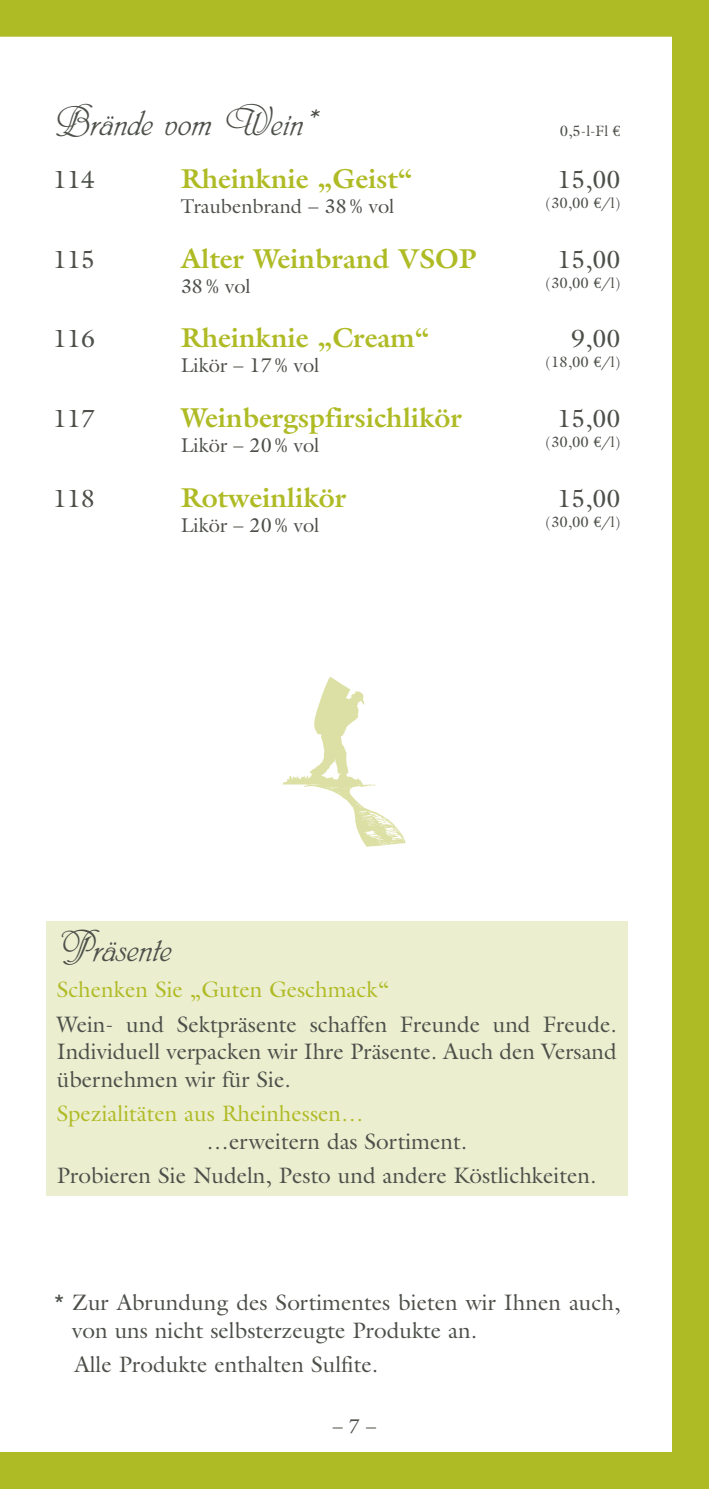
<style>
.page{position:relative;width:709px;height:1489px;background:#fff}
.page>*{position:absolute;margin:0;border:0;box-sizing:border-box;transform-origin:0 0}
.t1{font:40px "Phyllis EF Initials";color:#4c5049}
.t2{font:700 27.5px "Galliard";color:#afbb25}
.t3{font:25px "Galliard";color:#4c5049}
.t4{font:22.5px/27.5px "Galliard";color:#4c5049}
.t5{font:22.5px "Galliard";color:#afbb25}
.t6{font:20px "Galliard";color:#4c5049}
.t7{font:15px "Galliard";color:#4c5049}
.s1{font-family:"Euro Serif"}
</style>
<div class="page">
<div style="left:0;top:0;width:709px;height:1488px;background:#afbb25"></div>
<div style="left:0;top:36px;width:672px;height:1416px;background:#fff"></div>
<img style="left:280px;top:675px;width:127px;height:173px">
<div style="left:46px;top:921px;width:581px;height:274px;background:#eceed0"></div>
<h1 class="t1" style="left:53px;top:99px;width:264px">Brände vom Wein*</h1>
<p class="t7" style="left:560px;top:122px;width:62px">0,5-l-Fl <span class="s1">€</span></p>
<p class="t3" style="left:53px;top:164px;width:43px">114</p>
<p class="t2" style="left:181px;top:162px;width:233px">Rheinknie „Geist“</p>
<p class="t3" style="left:557px;top:164px;width:64px">15,00</p>
<p class="t6" style="left:181px;top:194px;width:215px">Traubenbrand – 38% vol</p>
<p class="t7" style="left:545px;top:194px;width:76px">(30,00 <span class="s1">€</span>/l)</p>
<p class="t3" style="left:53px;top:244px;width:43px">115</p>
<p class="t2" style="left:181px;top:242px;width:298px">Alter Weinbrand VSOP</p>
<p class="t3" style="left:557px;top:244px;width:64px">15,00</p>
<p class="t6" style="left:181px;top:274px;width:71px">38% vol</p>
<p class="t7" style="left:545px;top:273px;width:76px">(30,00 <span class="s1">€</span>/l)</p>
<p class="t3" style="left:53px;top:324px;width:43px">116</p>
<p class="t2" style="left:181px;top:322px;width:250px">Rheinknie „Cream“</p>
<p class="t3" style="left:571px;top:324px;width:50px">9,00</p>
<p class="t6" style="left:181px;top:354px;width:140px">Likör – 17% vol</p>
<p class="t7" style="left:545px;top:353px;width:76px">(18,00 <span class="s1">€</span>/l)</p>
<p class="t3" style="left:53px;top:404px;width:43px">117</p>
<p class="t2" style="left:181px;top:401px;width:283px">Weinbergspfirsichlikör</p>
<p class="t3" style="left:557px;top:404px;width:64px">15,00</p>
<p class="t6" style="left:181px;top:433px;width:140px">Likör – 20% vol</p>
<p class="t7" style="left:545px;top:433px;width:76px">(30,00 <span class="s1">€</span>/l)</p>
<p class="t3" style="left:53px;top:484px;width:43px">118</p>
<p class="t2" style="left:181px;top:481px;width:167px">Rotweinlikör</p>
<p class="t3" style="left:557px;top:484px;width:64px">15,00</p>
<p class="t6" style="left:181px;top:513px;width:140px">Likör – 20% vol</p>
<p class="t7" style="left:545px;top:513px;width:76px">(30,00 <span class="s1">€</span>/l)</p>
<h1 class="t1" style="left:57px;top:925px;width:117px">Präsente</h1>
<p class="t5" style="left:57px;top:976px;width:334px">Schenken Sie „Guten Geschmack“</p>
<p class="t4" style="left:57px;top:1010px;width:561px;text-align:justify">Wein- und Sektpräsente schaffen Freunde und Freude.<br>Individuell verpacken wir Ihre Präsente. Auch den Versand übernehmen wir für Sie.</p>
<p class="t5" style="left:57px;top:1100px;width:308px">Spezialitäten aus Rheinhessen…</p>
<p class="t4" style="left:57px;top:1123px;width:541px;line-height:34.5px;text-indent:150px">…erweitern das Sortiment.<br>Probieren Sie Nudeln, Pesto und andere Köstlichkeiten.</p>
<p class="t4" style="left:72px;top:1288px;width:549px;text-indent:-19px">* Zur Abrundung des Sortimentes bieten wir Ihnen auch, von uns nicht selbsterzeugte Produkte an.</p>
<p class="t4" style="left:74px;top:1350px;width:305px">Alle Produkte enthalten Sulfite.</p>
<p class="t6" style="left:333px;top:1413px;width:45px">–7–</p>
</div>
